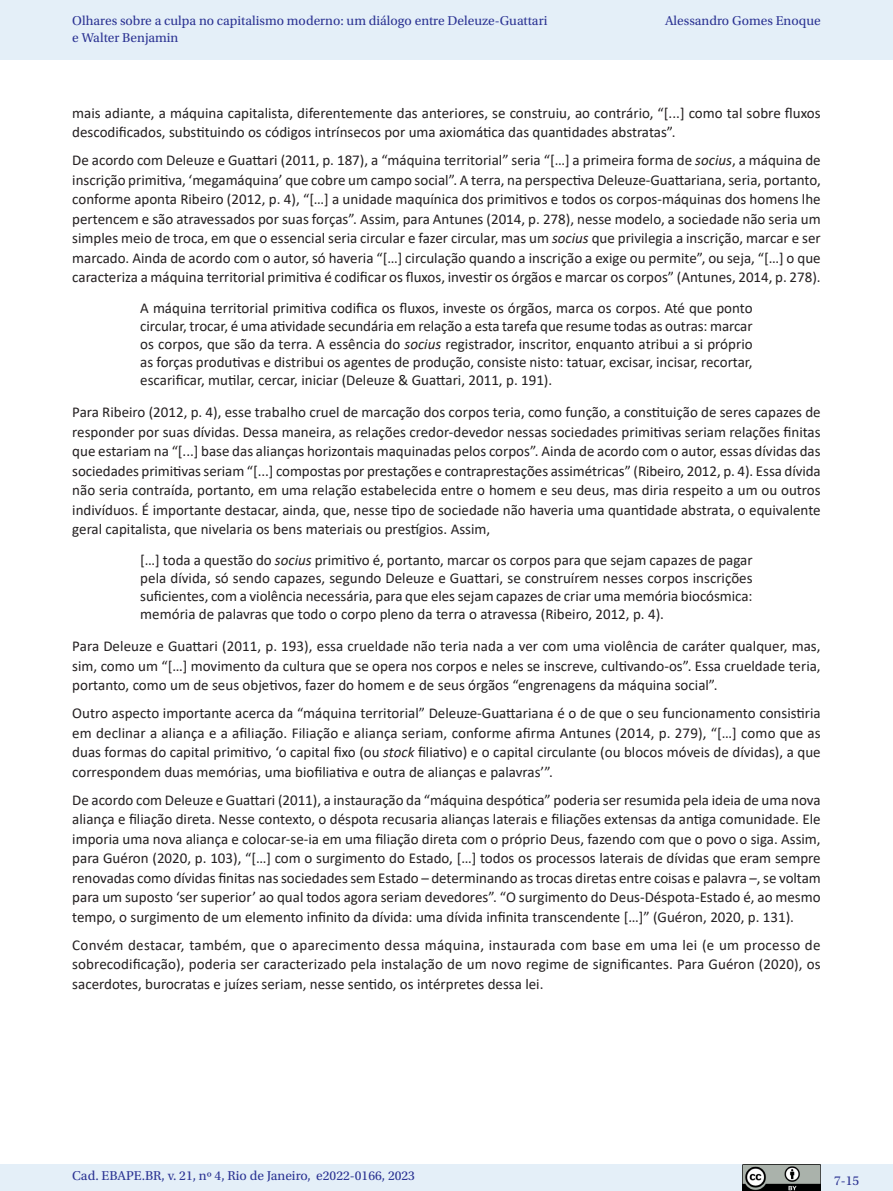
<style>
.page{position:relative;width:893px;height:1191px;background:#fff}
.page>*{position:absolute;margin:0;border:0;box-sizing:border-box;transform-origin:0 0}
._06_0_texto{font:15px/19.5px "Calibri";color:#231f20;text-align:justify}
._06_2_citação{font:15px/18px "Calibri";color:#231f20;text-align:justify}
.t1{font:13.5px/16.5px "Utopia Std";color:#2b3393}
.s1{font-style:italic}
</style>
<div class="page">
<div style="left:0;top:0;width:893px;height:60px;background:#e4eff8"></div>
<div style="left:0;top:1164px;width:893px;height:27px;background:#e4eff8"></div>
<img style="left:743px;top:1164px;width:78px;height:27px">
<p class="t1" style="left:72px;top:13px;width:477px">Olhares sobre a culpa no capitalismo moderno: um diálogo entre Deleuze-Guattari e Walter Benjamin</p>
<p class="t1" style="left:665px;top:13px;width:157px">Alessandro Gomes Enoque</p>
<p class="_06_0_texto" style="left:72px;top:102px;width:750px">mais adiante, a máquina capitalista, diferentemente das anteriores, se construiu, ao contrário, “[...] como tal sobre fluxos descodificados, substituindo os códigos intrínsecos por uma axiomática das quantidades abstratas”.</p>
<p class="_06_0_texto" style="left:72px;top:150px;width:750px">De acordo com Deleuze e Guattari (2011, p. 187), a “máquina territorial” seria “[…] a primeira forma de <span class="s1">socius</span>, a máquina de inscrição primitiva, ‘megamáquina’ que cobre um campo social”. A terra, na perspectiva Deleuze-Guattariana, seria, portanto, conforme aponta Ribeiro (2012, p. 4), “[…] a unidade maquínica dos primitivos e todos os corpos-máquinas dos homens lhe pertencem e são atravessados por suas forças”. Assim, para Antunes (2014, p. 278), nesse modelo, a sociedade não seria um simples meio de troca, em que o essencial seria circular e fazer circular, mas um <span class="s1">socius</span> que privilegia a inscrição, marcar e ser marcado. Ainda de acordo com o autor, só haveria “[…] circulação quando a inscrição a exige ou permite”, ou seja, “[…] o que caracteriza a máquina territorial primitiva é codificar os fluxos, investir os órgãos e marcar os corpos” (Antunes, 2014, p. 278).</p>
<p class="_06_2_citação" style="left:140px;top:298px;width:614px">A máquina territorial primitiva codifica os fluxos, investe os órgãos, marca os corpos. Até que ponto circular, trocar, é uma atividade secundária em relação a esta tarefa que resume todas as outras: marcar os corpos, que são da terra. A essência do <span class="s1">socius</span> registrador, inscritor, enquanto atribui a si próprio as forças produtivas e distribui os agentes de produção, consiste nisto: tatuar, excisar, incisar, recortar, escarificar, mutilar, cercar, iniciar (Deleuze &amp; Guattari, 2011, p. 191).</p>
<p class="_06_0_texto" style="left:72px;top:402px;width:750px">Para Ribeiro (2012, p. 4), esse trabalho cruel de marcação dos corpos teria, como função, a constituição de seres capazes de responder por suas dívidas. Dessa maneira, as relações credor-devedor nessas sociedades primitivas seriam relações finitas que estariam na “[...] base das alianças horizontais maquinadas pelos corpos”. Ainda de acordo com o autor, essas dívidas das sociedades primitivas seriam “[...] compostas por prestações e contraprestações assimétricas” (Ribeiro, 2012, p. 4). Essa dívida não seria contraída, portanto, em uma relação estabelecida entre o homem e seu deus, mas diria respeito a um ou outros indivíduos. É importante destacar, ainda, que, nesse tipo de sociedade não haveria uma quantidade abstrata, o equivalente geral capitalista, que nivelaria os bens materiais ou prestígios. Assim,</p>
<p class="_06_2_citação" style="left:140px;top:550px;width:614px">[…] toda a questão do <span class="s1">socius</span> primitivo é, portanto, marcar os corpos para que sejam capazes de pagar pela dívida, só sendo capazes, segundo Deleuze e Guattari, se construírem nesses corpos inscrições suficientes, com a violência necessária, para que eles sejam capazes de criar uma memória biocósmica: memória de palavras que todo o corpo pleno da terra o atravessa (Ribeiro, 2012, p. 4).</p>
<p class="_06_0_texto" style="left:72px;top:636px;width:750px">Para Deleuze e Guattari (2011, p. 193), essa crueldade não teria nada a ver com uma violência de caráter qualquer, mas, sim, como um “[…] movimento da cultura que se opera nos corpos e neles se inscreve, cultivando-os”. Essa crueldade teria, portanto, como um de seus objetivos, fazer do homem e de seus órgãos “engrenagens da máquina social”.</p>
<p class="_06_0_texto" style="left:72px;top:703px;width:750px">Outro aspecto importante acerca da “máquina territorial” Deleuze-Guattariana é o de que o seu funcionamento consistiria em declinar a aliança e a afiliação. Filiação e aliança seriam, conforme afirma Antunes (2014, p. 279), “[…] como que as duas formas do capital primitivo, ‘o capital fixo (ou <span class="s1">stock</span> filiativo) e o capital circulante (ou blocos móveis de dívidas), a que correspondem duas memórias, uma biofiliativa e outra de alianças e palavras’”.</p>
<p class="_06_0_texto" style="left:72px;top:789px;width:750px">De acordo com Deleuze e Guattari (2011), a instauração da “máquina despótica” poderia ser resumida pela ideia de uma nova aliança e filiação direta. Nesse contexto, o déspota recusaria alianças laterais e filiações extensas da antiga comunidade. Ele imporia uma nova aliança e colocar-se-ia em uma filiação direta com o próprio Deus, fazendo com que o povo o siga. Assim, para Guéron (2020, p. 103), “[…] com o surgimento do Estado, […] todos os processos laterais de dívidas que eram sempre renovadas como dívidas finitas nas sociedades sem Estado – determinando as trocas diretas entre coisas e palavra –, se voltam para um suposto ‘ser superior’ ao qual todos agora seriam devedores”. “O surgimento do Deus-Déspota-Estado é, ao mesmo tempo, o surgimento de um elemento infinito da dívida: uma dívida infinita transcendente […]” (Guéron, 2020, p. 131).</p>
<p class="_06_0_texto" style="left:72px;top:934px;width:750px">Convém destacar, também, que o aparecimento dessa máquina, instaurada com base em uma lei (e um processo de sobrecodificação), poderia ser caracterizado pela instalação de um novo regime de significantes. Para Guéron (2020), os sacerdotes, burocratas e juízes seriam, nesse sentido, os intérpretes dessa lei.</p>
<p class="t1" style="left:72px;top:1167px;width:344px">Cad. EBAPE.BR, v. 21, nº 4, Rio de Janeiro, e2022-0166, 2023</p>
<p class="t1" style="left:834px;top:1172px;width:27px">7-15</p>
</div>
